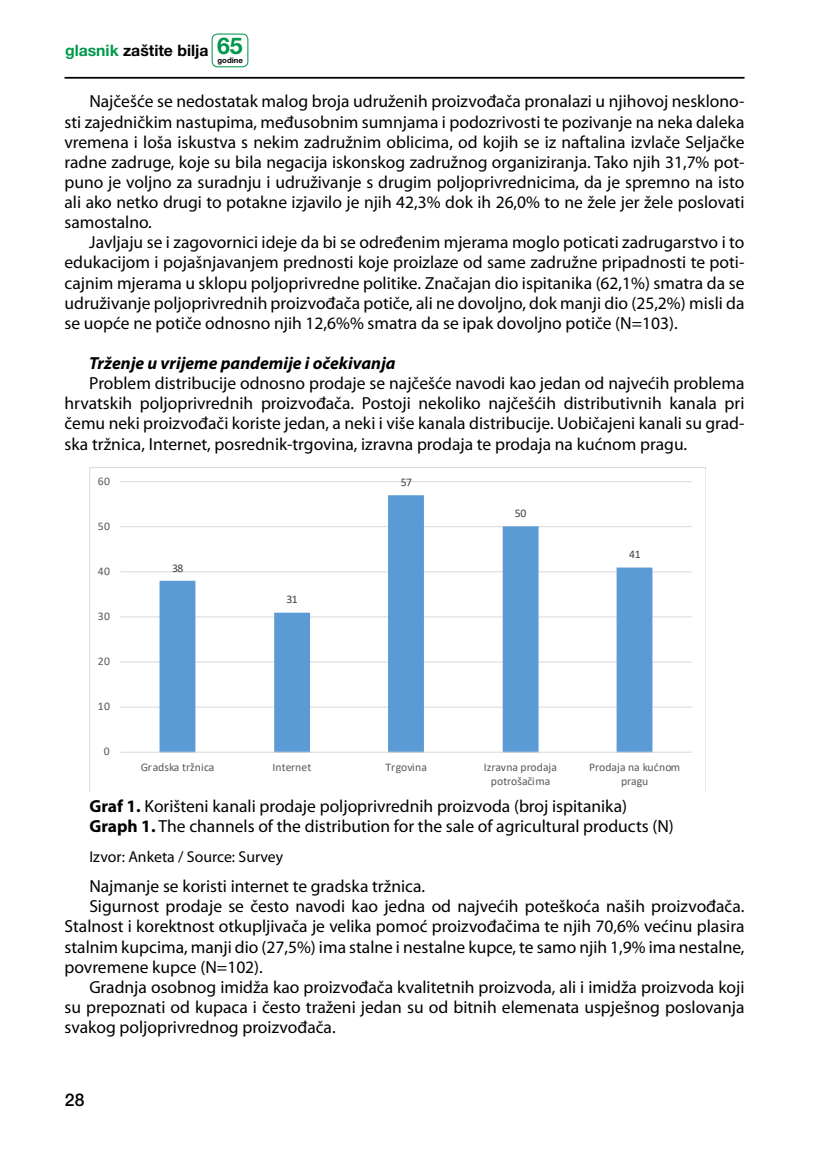
<style>
.page{position:relative;width:819px;height:1166px;background:#fff}
.page>*{position:absolute;margin:0;border:0;box-sizing:border-box;transform-origin:0 0}
.t1{font:17.5px/20.1px "Myriad Pro";color:#000;text-align:justify}
.t2{font:italic 700 17.5px "Myriad Pro";color:#000}
.t3{font:500 17.5px "Helvetica Neue LT Pro";color:#000}
.t4{font:15.75px "Myriad Pro";color:#000}
.t5{font:700 15.75px "Helvetica Neue LT Pro";color:#000}
.t6{font:11.72px/14.2px "Calibri";letter-spacing:.005em;color:#595959;text-align:center}
.t7{font:11.72px "Calibri";letter-spacing:-.04em;color:#404040}
.t8{font:700 7.7px "Helvetica Neue LT Pro";color:#000}
.s1{color:#00984a}
.s2{font-size:23.1px;color:#00984a}
.s3{font-weight:700}
</style>
<div class="page">
<hr style="left:64px;top:77px;width:680px;height:2px;background:#000">
<div style="left:211px;top:34px;width:37px;height:33px;border:1px solid #00984a;border-radius:5px"></div>
<svg style="left:89px;top:467px;width:616px;height:324px"></svg>
<p class="t5" style="left:65px;top:40px;width:179px"><span class="s1">glasnik</span> zaštite bilja <span class="s2">65</span></p>
<p class="t8" style="left:217px;top:56px;width:27px">godine</p>
<p class="t1" style="left:64px;top:91px;width:681px;text-indent:25px">Najčešće se nedostatak malog broja udruženih proizvođača pronalazi u njihovoj nesklono&shy;sti zajedničkim nastupima, međusobnim sumnjama i podozrivosti te pozivanje na neka daleka vremena i loša iskustva s nekim zadružnim oblicima, od kojih se iz naftalina izvlače Seljačke radne zadruge, koje su bila negacija iskonskog zadružnog organiziranja. Tako njih 31,7% pot&shy;puno je voljno za suradnju i udruživanje s drugim poljoprivrednicima, da je spremno na isto ali ako netko drugi to potakne izjavilo je njih 42,3% dok ih 26,0% to ne žele jer žele poslovati samostalno.</p>
<p class="t1" style="left:64px;top:232px;width:681px;text-indent:25px">Javljaju se i zagovornici ideje da bi se određenim mjerama moglo poticati zadrugarstvo i to edukacijom i pojašnjavanjem prednosti koje proizlaze od same zadružne pripadnosti te poti&shy;cajnim mjerama u sklopu poljoprivredne politike. Značajan dio ispitanika (62,1%) smatra da se udruživanje poljoprivrednih proizvođača potiče, ali ne dovoljno, dok manji dio (25,2%) misli da se uopće ne potiče odnosno njih 12,6%% smatra da se ipak dovoljno potiče (N=103).</p>
<p class="t2" style="left:89px;top:352px;width:308px">Trženje u vrijeme pandemije i očekivanja</p>
<p class="t1" style="left:64px;top:373px;width:681px;text-indent:25px">Problem distribucije odnosno prodaje se najčešće navodi kao jedan od najvećih problema hrvatskih poljoprivrednih proizvođača. Postoji nekoliko najčešćih distributivnih kanala pri čemu neki proizvođači koriste jedan, a neki i više kanala distribucije. Uobičajeni kanali su grad&shy;ska tržnica, Internet, posrednik-trgovina, izravna prodaja te prodaja na kućnom pragu.</p>
<p class="t6" style="left:98px;top:473px;width:14px">60</p>
<p class="t6" style="left:98px;top:518px;width:14px">50</p>
<p class="t6" style="left:98px;top:563px;width:14px">40</p>
<p class="t6" style="left:98px;top:609px;width:14px">30</p>
<p class="t6" style="left:98px;top:654px;width:14px">20</p>
<p class="t6" style="left:98px;top:699px;width:14px">10</p>
<p class="t6" style="left:104px;top:744px;width:7px">0</p>
<p class="t7" style="left:172px;top:559px;width:13px">38</p>
<p class="t7" style="left:286px;top:591px;width:13px">31</p>
<p class="t7" style="left:400px;top:474px;width:13px">57</p>
<p class="t7" style="left:515px;top:505px;width:13px">50</p>
<p class="t7" style="left:629px;top:546px;width:13px">41</p>
<p class="t6" style="left:141px;top:759px;width:75px">Gradska tržnica</p>
<p class="t6" style="left:272px;top:759px;width:40px">Internet</p>
<p class="t6" style="left:385px;top:759px;width:43px">Trgovina</p>
<p class="t6" style="left:483px;top:759px;width:75px">Izravna prodaja potrošačima</p>
<p class="t6" style="left:589px;top:759px;width:93px">Prodaja na kućnom pragu</p>
<p class="t1" style="left:89px;top:796px;width:586px"><span class="s3">Graf 1.</span> Korišteni kanali prodaje poljoprivrednih proizvoda (broj ispitanika)<br><span class="s3">Graph 1.</span> The channels of the distribution for the sale of agricultural products (N)</p>
<p class="t4" style="left:89px;top:847px;width:195px">Izvor: Anketa / Source: Survey</p>
<p class="t1" style="left:89px;top:876px;width:337px">Najmanje se koristi internet te gradska tržnica.</p>
<p class="t1" style="left:89px;top:896px;width:656px">Sigurnost prodaje se često navodi kao jedna od najvećih poteškoća naših proizvođača.</p>
<p class="t1" style="left:64px;top:916px;width:681px">Stalnost i korektnost otkupljivača je velika pomoć proizvođačima te njih 70,6% većinu plasira</p>
<p class="t1" style="left:64px;top:936px;width:681px">stalnim kupcima, manji dio (27,5%) ima stalne i nestalne kupce, te samo njih 1,9% ima nestalne,</p>
<p class="t1" style="left:64px;top:956px;width:200px">povremene kupce (N=102).</p>
<p class="t1" style="left:89px;top:976px;width:656px">Gradnja osobnog imidža kao proizvođača kvalitetnih proizvoda, ali i imidža proizvoda koji</p>
<p class="t1" style="left:64px;top:997px;width:681px">su prepoznati od kupaca i često traženi jedan su od bitnih elemenata uspješnog poslovanja</p>
<p class="t1" style="left:64px;top:1017px;width:273px">svakog poljoprivrednog proizvođača.</p>
<p class="t3" style="left:65px;top:1090px;width:21px">28</p>
</div>
